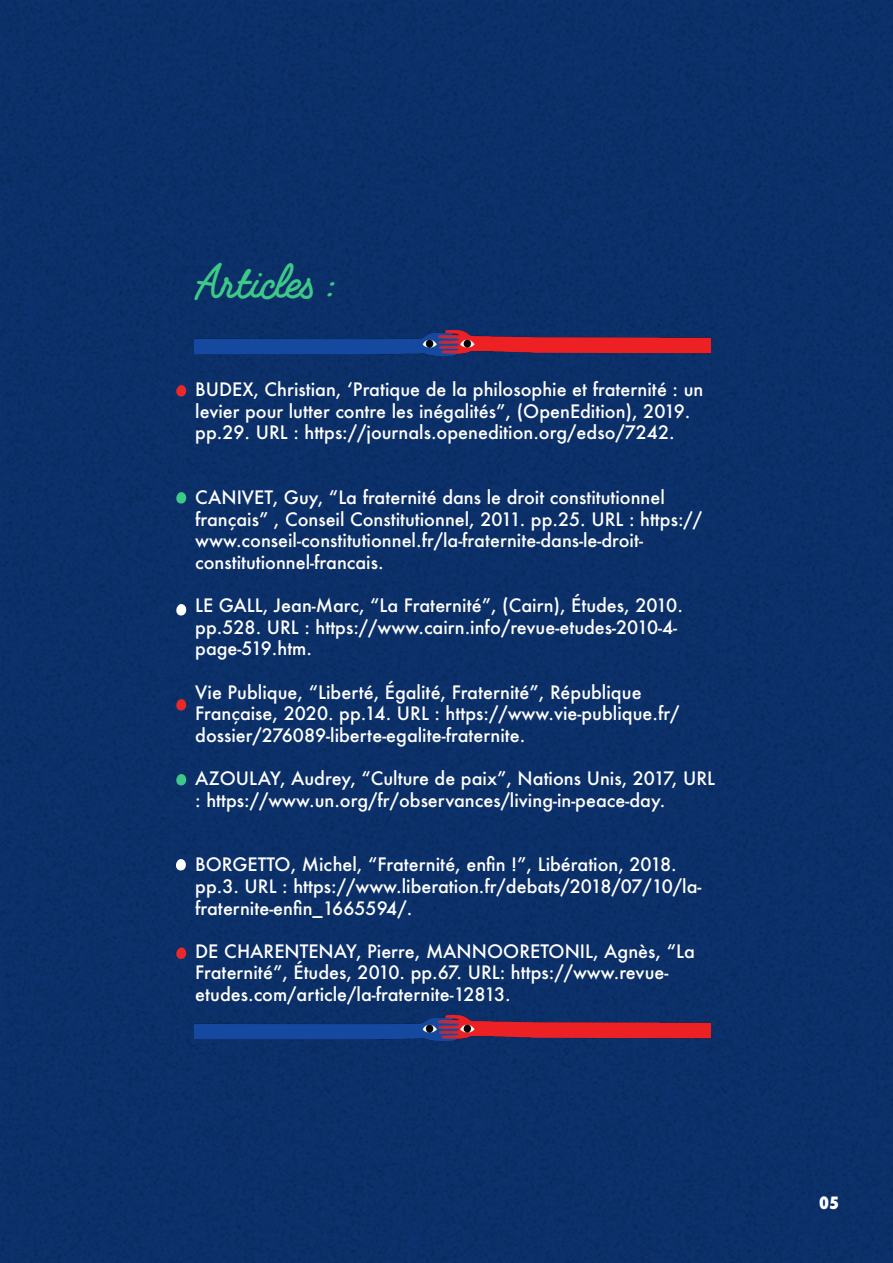
<style>
.page{position:relative;width:893px;height:1263px;background:#0b3069}
.page>*{position:absolute;margin:0;border:0;box-sizing:border-box;transform-origin:0 0}
.t1{font:700 45px "Fabfelt Script";letter-spacing:-.01em;color:#3dc987}
.t2{font:500 18px/21.6px "Futura";color:#fff}
.t3{font:800 condensed 16.5px "Futura";color:#fff}
</style>
<div class="page">
<img style="left:194px;top:1016px;width:517px;height:24px">
<img style="left:194px;top:331px;width:517px;height:25px">
<svg style="left:176px;top:384px;width:10px;height:12px"></svg>
<svg style="left:176px;top:698px;width:10px;height:12px"></svg>
<svg style="left:176px;top:491px;width:10px;height:12px"></svg>
<svg style="left:176px;top:773px;width:10px;height:12px"></svg>
<svg style="left:176px;top:946px;width:10px;height:13px"></svg>
<svg style="left:176px;top:603px;width:10px;height:12px"></svg>
<svg style="left:175px;top:858px;width:11px;height:12px"></svg>
<p class="t1" style="left:195px;top:252px;width:144px">Articles :</p>
<p class="t2" style="left:195px;top:378px;width:510px">BUDEX, Christian, ‘Pratique de la philosophie et fraternité : un levier pour lutter contre les inégalités”, (OpenEdition), 2019. pp.29. URL : https://journals.openedition.org/edso/7242.</p>
<p class="t2" style="left:195px;top:486px;width:508px">CANIVET, Guy, “La fraternité dans le droit constitutionnel français” , Conseil Constitutionnel, 2011. pp.25. URL : https:// www.conseil-constitutionnel.fr/la-fraternite-dans-le-droit&shy;constitutionnel-francais.</p>
<p class="t2" style="left:195px;top:594px;width:489px">LE GALL, Jean-Marc, “La Fraternité”, (Cairn), Études, 2010. pp.528. URL : https://www.cairn.info/revue-etudes-2010-4- page-519.htm.</p>
<p class="t2" style="left:195px;top:681px;width:486px">Vie Publique, “Liberté, Égalité, Fraternité”, République<br>Française, 2020. pp.14. URL : https://www.vie-publique.fr/ dossier/276089-liberte-egalite-fraternite.</p>
<p class="t2" style="left:195px;top:767px;width:521px">AZOULAY, Audrey, “Culture de paix”, Nations Unis, 2017, URL : https://www.un.org/fr/observances/living-in-peace-day.</p>
<p class="t2" style="left:195px;top:854px;width:508px">BORGETTO, Michel, “Fraternité, enfin !”, Libération, 2018. pp.3. URL : https://www.liberation.fr/debats/2018/07/10/la&shy;fraternite-enfin_1665594/.</p>
<p class="t2" style="left:195px;top:940px;width:501px">DE CHARENTENAY, Pierre, MANNOORETONIL, Agnès, “La<br>Fraternité”, Études, 2010. pp.67. URL: https://www.revue&shy;etudes.com/article/la-fraternite-12813.</p>
<p class="t3" style="left:819px;top:1191px;width:21px">05</p>
</div>
